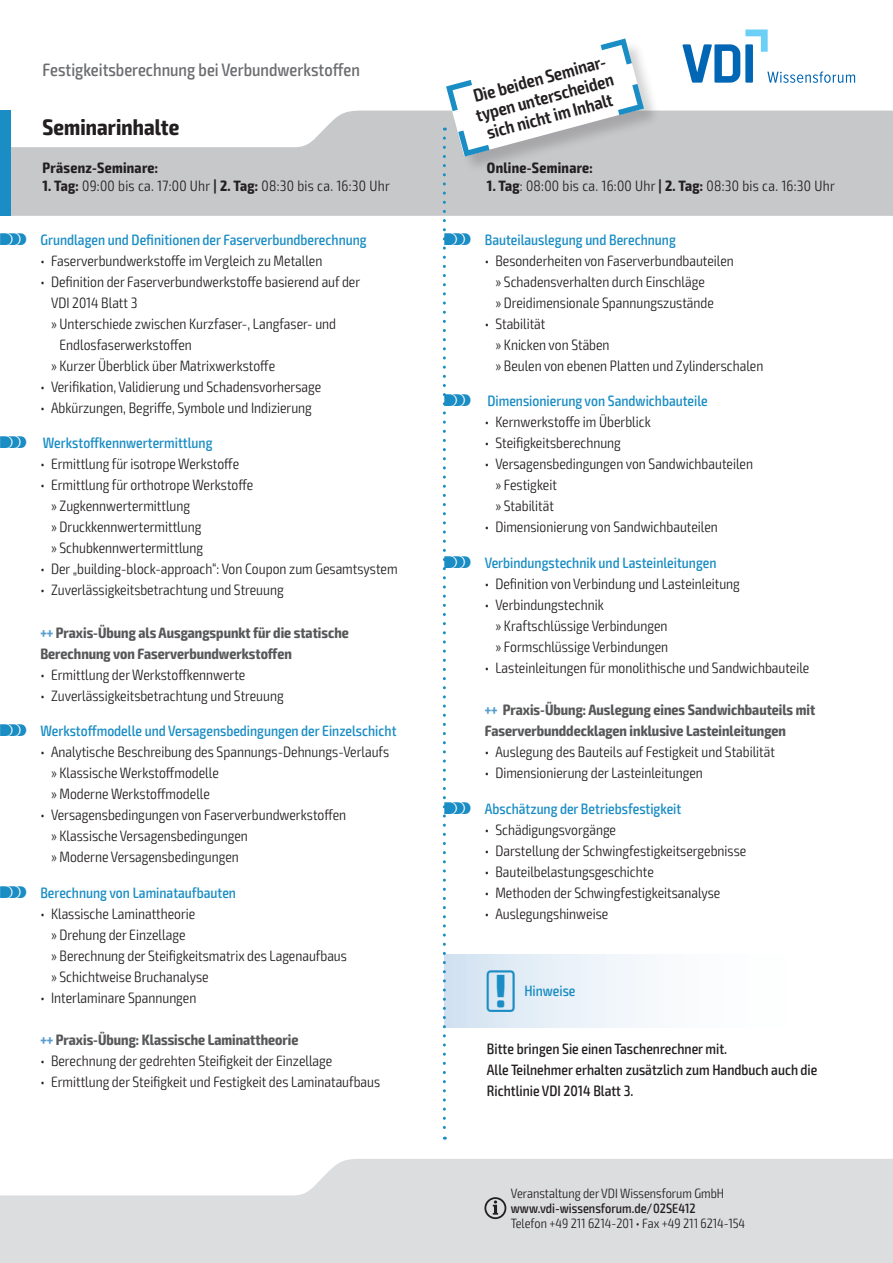
<style>
.page{position:relative;width:893px;height:1263px;background:#fff}
.page>*{position:absolute;margin:0;border:0;box-sizing:border-box;transform-origin:0 0}
.t1{font:700 condensed 22.5px "Exo 2";letter-spacing:.005em;color:#231f20}
.t2{font:600 condensed 18px/19.5px "Exo 2";color:#231f20;text-align:center}
.t3{font:500 condensed 18px "Exo 2";color:#6c6d70}
.t4{font:300 condensed 15px/21px "Exo 2";color:#231f20}
.t5{font:500 condensed 15px "Exo 2";color:#1a8dc4}
.t6{font:700 condensed 15px/21px "Exo 2";color:#57585a}
.t7{font:500 condensed 15px/21px "Exo 2";color:#231f20}
.t8{font:300 condensed 15px "Exo 2";letter-spacing:.02em;color:#231f20}
.t9{font:700 condensed 15px "Exo 2";letter-spacing:.02em;color:#231f20}
.t10{font:300 condensed 13.5px "Exo 2";color:#231f20}
.t11{font:500 condensed 13.5px "Exo 2";color:#231f20}
.s1{font-weight:700}
.s2{font-family:"VDI Iconset S4 A Regular";font-weight:400;font-stretch:normal}
.s3{color:#559dce}
.s4{font-family:"VDI Iconset S4 A Regular";font-weight:400;font-stretch:normal;font-size:19.5px}
</style>
<div class="page">
<svg style="left:0;top:1159px;width:893px;height:104px;background:#e0e1e3"></svg>
<svg style="left:11px;top:111px;width:882px;height:105px;fill:#c7c8ca"></svg>
<div style="left:0;top:111px;width:11px;height:105px;background:#1a8dc4"></div>
<svg style="left:484px;top:1197px;width:22px;height:22px"></svg>
<svg style="left:682px;top:30px;width:173px;height:53px"></svg>
<div style="left:446px;top:39px;width:215px;height:135px;background:#231f20;opacity:.2"></div>
<svg style="left:443px;top:38px;width:201px;height:1102px"></svg>
<p class="t3" style="left:43px;top:59px;width:319px">Festigkeitsberechnung bei Verbundwerkstoffen</p>
<p class="t2" style="left:469px;top:88px;width:143px;rotate:-15deg">Die beiden Seminar&shy;typen unterscheiden sich nicht im Inhalt</p>
<h1 class="t1" style="left:43px;top:113px;width:138px">Seminarinhalte</h1>
<p class="t9" style="left:43px;top:158px;width:117px">Präsenz-Seminare:</p>
<p class="t8" style="left:43px;top:177px;width:349px"><span class="s1">1. Tag:</span> 09:00 bis ca. 17:00 Uhr <span class="s1">| 2. Tag:</span> 08:30 bis ca. 16:30 Uhr</p>
<p class="t5" style="left:0;top:230px;width:368px"><span class="s2">S</span> Grundlagen und Definitionen der Faserverbundberechnung</p>
<p class="t4" style="left:40px;top:250px;width:284px">• Faserverbundwerkstoffe im Vergleich zu Metallen</p>
<p class="t4" style="left:40px;top:271px;width:321px">• Definition der Faserverbundwerkstoffe basierend auf der</p>
<p class="t4" style="left:51px;top:292px;width:88px">VDI 2014 Blatt 3</p>
<p class="t4" style="left:51px;top:313px;width:287px">» Unterschiede zwischen Kurzfaser-, Langfaser- und</p>
<p class="t4" style="left:60px;top:334px;width:134px">Endlosfaserwerkstoffen</p>
<p class="t4" style="left:51px;top:355px;width:226px">» Kurzer Überblick über Matrixwerkstoffe</p>
<p class="t4" style="left:40px;top:376px;width:282px">• Verifikation, Validierung und Schadensvorhersage</p>
<p class="t4" style="left:40px;top:397px;width:273px">• Abkürzungen, Begriffe, Symbole und Indizierung</p>
<p class="t5" style="left:0;top:434px;width:214px"><span class="s2">S</span> Werkstoffkennwertermittlung</p>
<p class="t4" style="left:40px;top:454px;width:200px">• Ermittlung für isotrope Werkstoffe</p>
<p class="t4" style="left:51px;top:475px;width:204px;text-indent:-11px">• Ermittlung für orthotrope Werkstoffe » Zugkennwertermittlung<br>» Druckkennwertermittlung<br>» Schubkennwertermittlung</p>
<p class="t4" style="left:40px;top:559px;width:359px">• Der „building-block-approach“: Von Coupon zum Gesamtsystem</p>
<p class="t4" style="left:40px;top:580px;width:245px">• Zuverlässigkeitsbetrachtung und Streuung</p>
<p class="t6" style="left:40px;top:622px;width:310px"><span class="s3">+++</span> Praxis-Übung als Ausgangspunkt für die statische<br>Berechnung von Faserverbundwerkstoffen</p>
<p class="t4" style="left:40px;top:664px;width:207px">• Ermittlung der Werkstoffkennwerte</p>
<p class="t4" style="left:40px;top:685px;width:245px">• Zuverlässigkeitsbetrachtung und Streuung</p>
<p class="t5" style="left:0;top:722px;width:398px"><span class="s2">S</span> Werkstoffmodelle und Versagensbedingungen der Einzelschicht</p>
<p class="t4" style="left:51px;top:742px;width:340px;text-indent:-11px">• Analytische Beschreibung des Spannungs-Dehnungs-Verlaufs » Klassische Werkstoffmodelle<br>» Moderne Werkstoffmodelle</p>
<p class="t4" style="left:51px;top:805px;width:297px;text-indent:-11px">• Versagensbedingungen von Faserverbundwerkstoffen » Klassische Versagensbedingungen<br>» Moderne Versagensbedingungen</p>
<p class="t5" style="left:0;top:884px;width:238px"><span class="s2">S</span> Berechnung von Laminataufbauten</p>
<p class="t4" style="left:51px;top:904px;width:297px;text-indent:-11px">• Klassische Laminattheorie<br>» Drehung der Einzellage<br>» Berechnung der Steifigkeitsmatrix des Lagenaufbaus » Schichtweise Bruchanalyse</p>
<p class="t4" style="left:40px;top:988px;width:158px">• Interlaminare Spannungen</p>
<p class="t6" style="left:40px;top:1030px;width:260px"><span class="s3">+++</span> Praxis-Übung: Klassische Laminattheorie</p>
<p class="t4" style="left:40px;top:1051px;width:293px">• Berechnung der gedrehten Steifigkeit der Einzellage</p>
<p class="t4" style="left:40px;top:1072px;width:341px">• Ermittlung der Steifigkeit und Festigkeit des Laminataufbaus</p>
<p class="t9" style="left:487px;top:158px;width:108px">Online-Seminare:</p>
<p class="t8" style="left:487px;top:177px;width:350px"><span class="s1">1. Tag</span>: 08:00 bis ca. 16:00 Uhr <span class="s1">| 2. Tag:</span> 08:30 bis ca. 16:30 Uhr</p>
<p class="t5" style="left:444px;top:230px;width:233px"><span class="s2">S</span> Bauteilauslegung und Berechnung</p>
<p class="t4" style="left:495px;top:250px;width:240px;text-indent:-11px">• Besonderheiten von Faserverbundbauteilen » Schadensverhalten durch Einschläge<br>» Dreidimensionale Spannungszustände</p>
<p class="t4" style="left:495px;top:313px;width:269px;text-indent:-11px">• Stabilität<br>» Knicken von Stäben<br>» Beulen von ebenen Platten und Zylinderschalen</p>
<p class="t5" style="left:444px;top:392px;width:265px"><span class="s2">S</span> Dimensionierung von Sandwichbauteile</p>
<p class="t4" style="left:485px;top:412px;width:168px">• Kernwerkstoffe im Überblick</p>
<p class="t4" style="left:485px;top:433px;width:138px">• Steifigkeitsberechnung</p>
<p class="t4" style="left:495px;top:454px;width:259px;text-indent:-11px">• Versagensbedingungen von Sandwichbauteilen » Festigkeit<br>» Stabilität</p>
<p class="t4" style="left:485px;top:517px;width:235px">• Dimensionierung von Sandwichbauteilen</p>
<p class="t5" style="left:444px;top:554px;width:274px"><span class="s2">S</span> Verbindungstechnik und Lasteinleitungen</p>
<p class="t4" style="left:485px;top:574px;width:257px">• Definition von Verbindung und Lasteinleitung</p>
<p class="t4" style="left:495px;top:595px;width:174px;text-indent:-11px">• Verbindungstechnik<br>» Kraftschlüssige Verbindungen » Formschlüssige Verbindungen</p>
<p class="t4" style="left:485px;top:658px;width:326px">• Lasteinleitungen für monolithische und Sandwichbauteile</p>
<p class="t6" style="left:485px;top:700px;width:332px"><span class="s3">+++</span> Praxis-Übung: Auslegung eines Sandwichbauteils mit<br>Faserverbunddecklagen inklusive Lasteinleitungen</p>
<p class="t4" style="left:485px;top:742px;width:292px">• Auslegung des Bauteils auf Festigkeit und Stabilität</p>
<p class="t4" style="left:485px;top:763px;width:220px">• Dimensionierung der Lasteinleitungen</p>
<p class="t5" style="left:444px;top:800px;width:238px"><span class="s2">S</span> Abschätzung der Betriebsfestigkeit</p>
<p class="t4" style="left:485px;top:820px;width:133px">• Schädigungsvorgänge</p>
<p class="t4" style="left:485px;top:841px;width:263px">• Darstellung der Schwingfestigkeitsergebnisse</p>
<p class="t4" style="left:485px;top:862px;width:171px">• Bauteilbelastungsgeschichte</p>
<p class="t4" style="left:485px;top:883px;width:237px">• Methoden der Schwingfestigkeitsanalyse</p>
<p class="t4" style="left:485px;top:904px;width:125px">• Auslegungshinweise</p>
<p class="t5" style="left:487px;top:982px;width:90px"><span class="s4">!</span> Hinweise</p>
<p class="t7" style="left:487px;top:1039px;width:332px">Bitte bringen Sie einen Taschenrechner mit.<br>Alle Teilnehmer erhalten zusätzlich zum Handbuch auch die<br>Richtlinie VDI 2014 Blatt 3.</p>
<p class="t10" style="left:511px;top:1185px;width:215px">Veranstaltung der VDI Wissensforum GmbH</p>
<p class="t11" style="left:511px;top:1200px;width:186px">www.vdi-wissensforum.de/02SE412</p>
<p class="t10" style="left:511px;top:1215px;width:236px">Telefon +49 211 6214-201 • Fax +49 211 6214-154</p>
</div>
